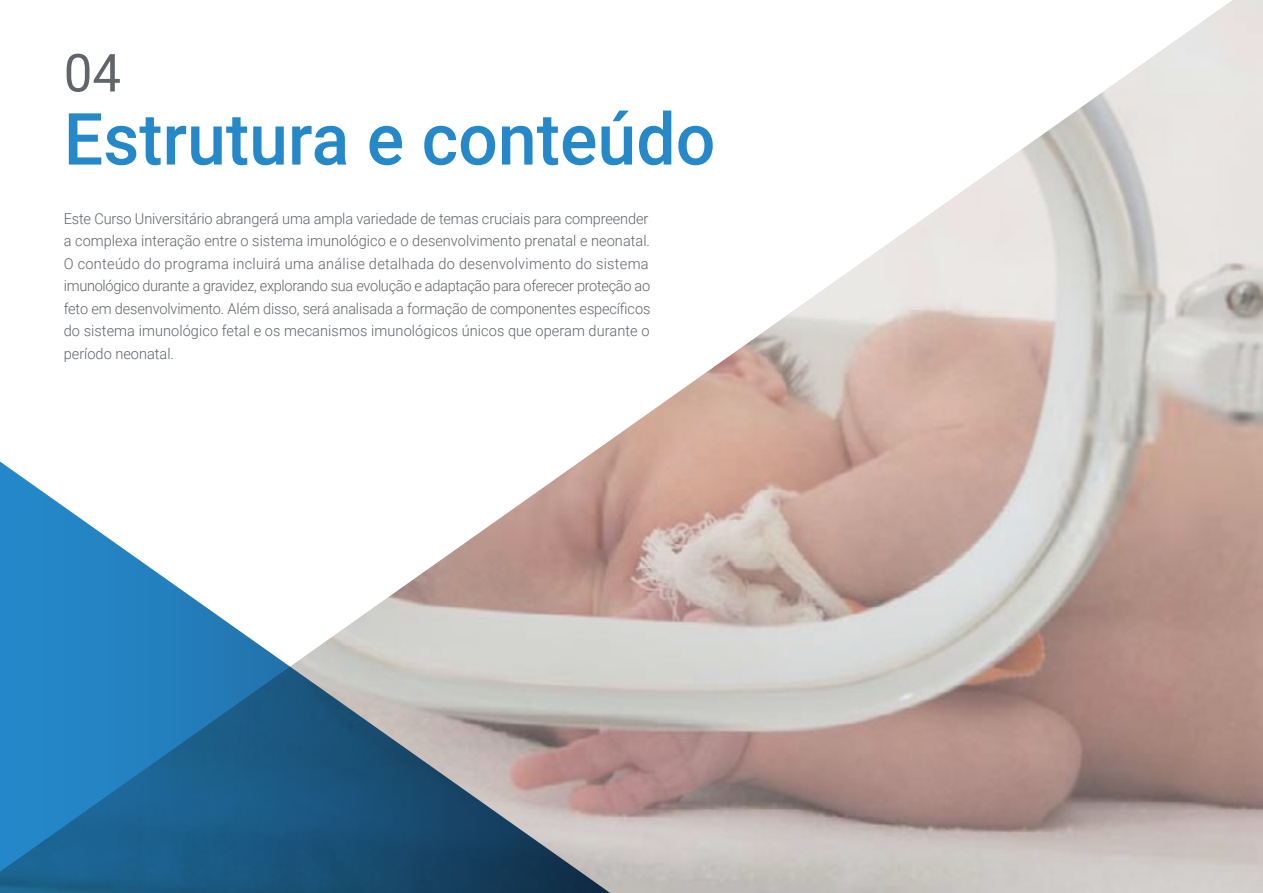
<style>
.page{position:relative;width:1263px;height:893px;background:#fff}
.page>*{position:absolute;margin:0;border:0;box-sizing:border-box;transform-origin:0 0}
.t1{font:500 72px "Roboto";color:#2488c9}
.t2{font:52.5px "Roboto";color:#61646a}
.t3{font:300 15px/22.5px "Roboto";letter-spacing:-.01em;color:#61646a}
</style>
<div class="page">
<img style="left:602px;top:0;width:661px;height:893px">
<svg style="left:0;top:446px;width:640px;height:447px"></svg>
<h2 class="t2" style="left:64px;top:36px;width:59px">04</h2>
<h1 class="t1" style="left:64px;top:89px;width:653px">Estrutura e conteúdo</h1>
<p class="t3" style="left:64px;top:207px;width:588px">Este Curso Universitário abrangerá uma ampla variedade de temas cruciais para compreender a complexa interação entre o sistema imunológico e o desenvolvimento prenatal e neonatal.<br>O conteúdo do programa incluirá uma análise detalhada do desenvolvimento do sistema imunológico durante a gravidez, explorando sua evolução e adaptação para oferecer proteção ao feto em desenvolvimento. Além disso, será analisada a formação de componentes específicos do sistema imunológico fetal e os mecanismos imunológicos únicos que operam durante o período neonatal.</p>
</div>
